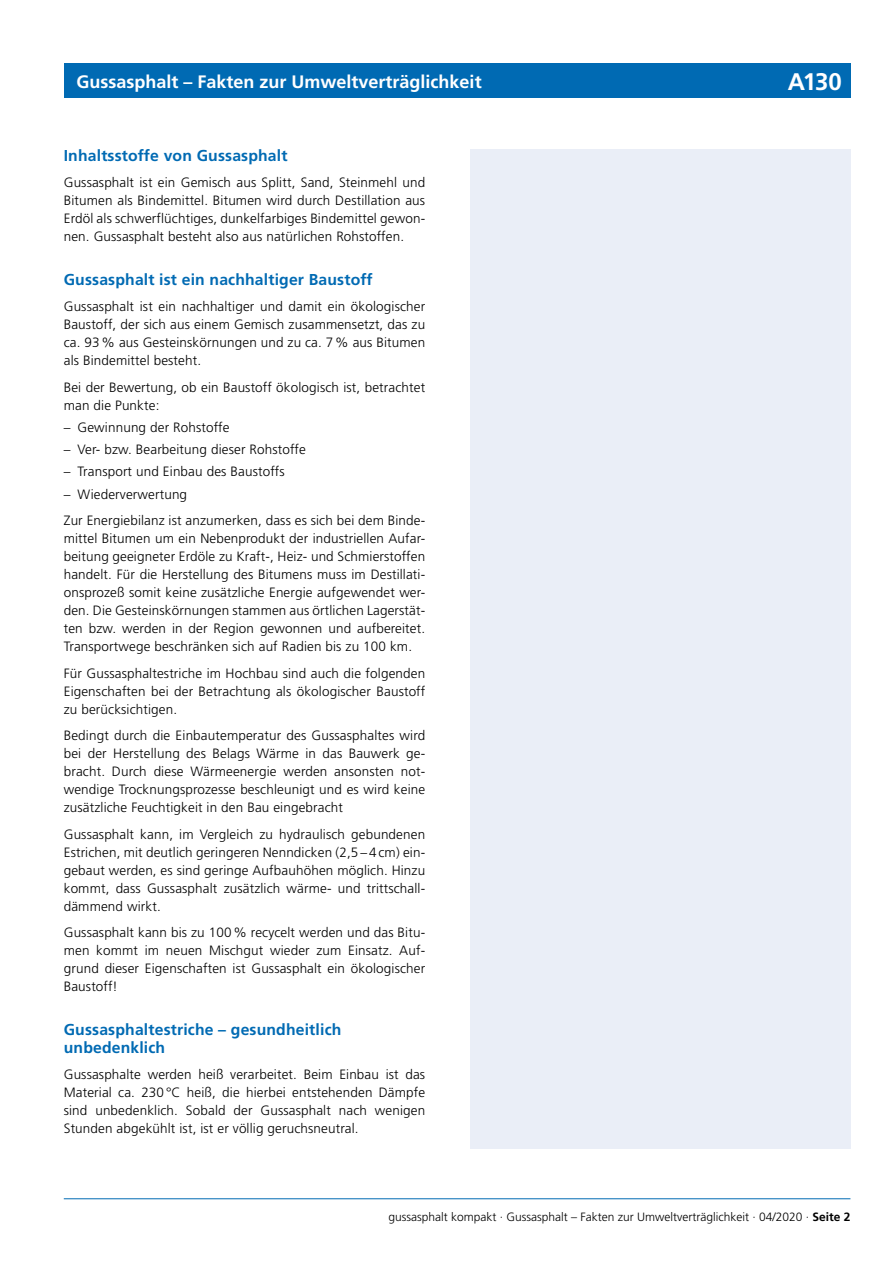
<style>
.page{position:relative;width:893px;height:1263px;background:#fff}
.page>*{position:absolute;margin:0;border:0;box-sizing:border-box;transform-origin:0 0}
.t1{font:700 24px "Frutiger";color:#fff}
.t2{font:700 18px "Frutiger";color:#fff}
.t3{font:700 15.75px/18px "Frutiger";letter-spacing:.01em;color:#006ab3}
.t4{font:300 13.5px/18px "Frutiger";letter-spacing:.01em;color:#000;text-align:justify}
.t5{font:300 12px "Frutiger";color:#000}
.s1{font-weight:700}
</style>
<div class="page">
<div style="left:470px;top:149px;width:380px;height:999px;background:#eaeef7"></div>
<div style="left:64px;top:64px;width:786px;height:34px;background:#006ab3"></div>
<hr style="left:64px;top:1198px;width:786px;height:1px;background:#006ab3">
<h2 class="t2" style="left:77px;top:71px;width:407px">Gussasphalt – Fakten zur Umweltverträglichkeit</h2>
<h1 class="t1" style="left:788px;top:67px;width:56px">A130</h1>
<p class="t3" style="left:64px;top:146px;width:225px">Inhaltsstoffe von Gussasphalt</p>
<p class="t4" style="left:64px;top:174px;width:363px">Gussasphalt ist ein Gemisch aus Splitt, Sand, Steinmehl und Bitumen als Bindemittel. Bitumen wird durch Destillation aus Erdöl als schwerflüchtiges, dunkelfarbiges Bindemittel gewon&shy;nen. Gussasphalt besteht also aus natürlichen Rohstoffen.</p>
<p class="t3" style="left:64px;top:270px;width:310px">Gussasphalt ist ein nachhaltiger Baustoff</p>
<p class="t4" style="left:64px;top:298px;width:363px">Gussasphalt ist ein nachhaltiger und damit ein ökologischer Baustoff, der sich aus einem Gemisch zusammensetzt, das zu ca. 93% aus Gesteinskörnungen und zu ca. 7% aus Bitumen als Bindemittel besteht.</p>
<p class="t4" style="left:64px;top:378px;width:363px">Bei der Bewertung, ob ein Baustoff ökologisch ist, betrachtet man die Punkte:</p>
<p class="t4" style="left:64px;top:418px;width:167px">– Gewinnung der Rohstoffe</p>
<p class="t4" style="left:64px;top:441px;width:244px">– Ver- bzw. Bearbeitung dieser Rohstoffe</p>
<p class="t4" style="left:64px;top:463px;width:222px">– Transport und Einbau des Baustoffs</p>
<p class="t4" style="left:64px;top:481px;width:363px;line-height:26.5px">– Wiederverwertung<br>Zur Energiebilanz ist anzumerken, dass es sich bei dem Binde-</p>
<p class="t4" style="left:64px;top:530px;width:363px">mittel Bitumen um ein Nebenprodukt der industriellen Aufar&shy;beitung geeigneter Erdöle zu Kraft-, Heiz- und Schmierstoffen handelt. Für die Herstellung des Bitumens muss im Destillati&shy;onsprozeß somit keine zusätzliche Energie aufgewendet wer&shy;den. Die Gesteinskörnungen stammen aus örtlichen Lagerstät&shy;ten bzw. werden in der Region gewonnen und aufbereitet.<br>Transportwege beschränken sich auf Radien bis zu 100 km.</p>
<p class="t4" style="left:64px;top:664px;width:363px">Für Gussasphaltestriche im Hochbau sind auch die folgenden Eigenschaften bei der Betrachtung als ökologischer Baustoff zu berücksichtigen.</p>
<p class="t4" style="left:64px;top:727px;width:363px">Bedingt durch die Einbautemperatur des Gussasphaltes wird bei der Herstellung des Belags Wärme in das Bauwerk ge&shy;bracht. Durch diese Wärmeenergie werden ansonsten not&shy;wendige Trocknungsprozesse beschleunigt und es wird keine zusätzliche Feuchtigkeit in den Bau eingebracht</p>
<p class="t4" style="left:64px;top:825px;width:363px">Gussasphalt kann, im Vergleich zu hydraulisch gebundenen Estrichen, mit deutlich geringeren Nenndicken (2,5 – 4 cm) ein&shy;gebaut werden, es sind geringe Aufbauhöhen möglich. Hinzu kommt, dass Gussasphalt zusätzlich wärme- und trittschall&shy;dämmend wirkt.</p>
<p class="t4" style="left:64px;top:924px;width:363px">Gussasphalt kann bis zu 100% recycelt werden und das Bitu&shy;men kommt im neuen Mischgut wieder zum Einsatz. Auf&shy;grund dieser Eigenschaften ist Gussasphalt ein ökologischer Baustoff!</p>
<p class="t3" style="left:64px;top:1020px;width:279px">Gussasphaltestriche – gesundheitlich unbedenklich</p>
<p class="t4" style="left:64px;top:1066px;width:363px">Gussasphalte werden heiß verarbeitet. Beim Einbau ist das Material ca. 230 °C heiß, die hierbei entstehenden Dämpfe sind unbedenklich. Sobald der Gussasphalt nach wenigen Stunden abgekühlt ist, ist er völlig geruchsneutral.</p>
<p class="t5" style="left:388px;top:1210px;width:464px">gussasphalt kompakt · Gussasphalt – Fakten zur Umweltverträglichkeit · 04/2020 · <span class="s1">Seite 2</span></p>
</div>
